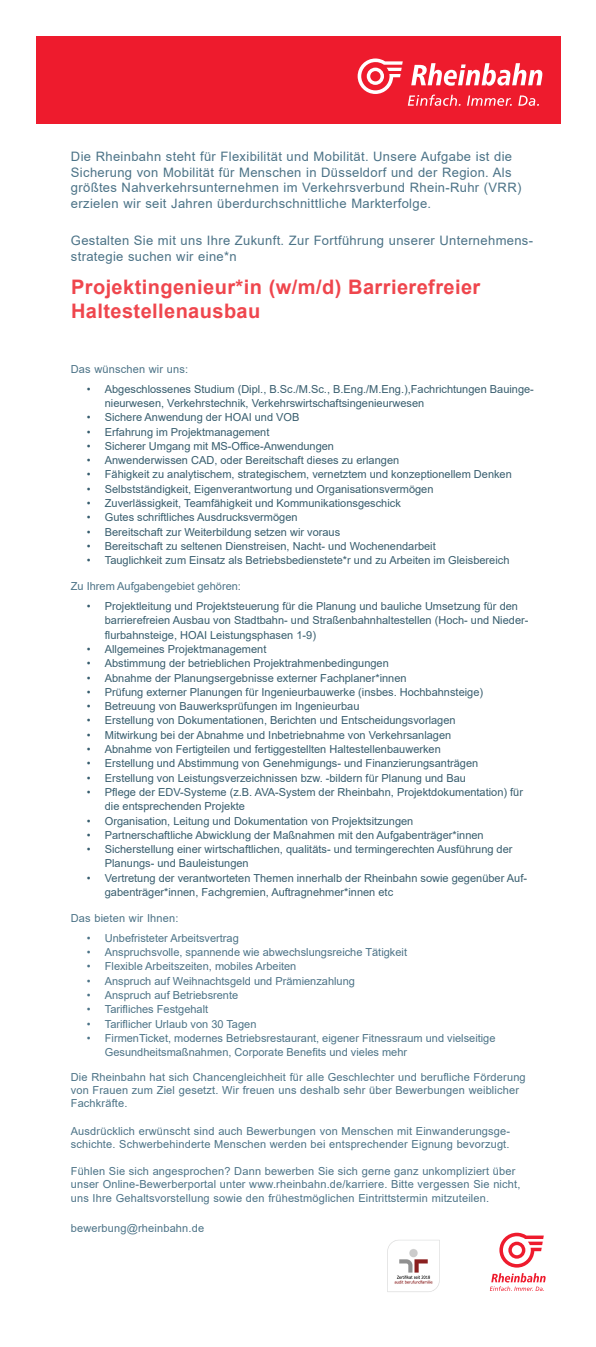
<style>
.page{position:relative;width:596px;height:1347px;background:#fff}
.page>*{position:absolute;margin:0;border:0;box-sizing:border-box;transform-origin:0 0}
.Stellenbezeichnung{font:700 20px/24px "Arial";letter-spacing:.02em;color:#ef464d}
.F_Bold_Con_11_5_pt_5_1_mm{font:13px/15.6px "Arial";letter-spacing:.025em;color:#4c7387}
.t1{font:11px/14.3px "Arial";color:#375d6e}
.Zwischenübeschrift{font:11px/13.2px "Arial";letter-spacing:.015em;color:#4c7387}
.Auflistung_1{font:11px "Arial";color:#4c7387}
</style>
<div class="page">
<img style="left:387px;top:1240px;width:53px;height:52px">
<div style="left:36px;top:36px;width:524px;height:87px;background:#ee1b2d"></div>
<svg style="left:357px;top:58px;width:185px;height:48px"></svg>
<svg style="left:499px;top:1232px;width:44px;height:35px"></svg>
<svg style="left:489px;top:1273px;width:56px;height:18px"></svg>
<p class="F_Bold_Con_11_5_pt_5_1_mm" style="left:71px;top:149px;width:451px">Die Rheinbahn steht für Flexibilität und Mobilität. Unsere Aufgabe ist die Sicherung von Mobilität für Menschen in Düsseldorf und der Region. Als größtes Nahverkehrsunternehmen im Verkehrsverbund Rhein-Ruhr (VRR) erzielen wir seit Jahren überdurchschnittliche Markterfolge.</p>
<p class="F_Bold_Con_11_5_pt_5_1_mm" style="left:71px;top:233px;width:463px">Gestalten Sie mit uns Ihre Zukunft. Zur Fortführung unserer Unternehmens&shy;strategie suchen wir eine*n</p>
<p class="Stellenbezeichnung" style="left:71px;top:275px;width:410px">Projektingenieur*in (w/m/d) Barrierefreier<br>Haltestellenausbau</p>
<p class="Zwischenübeschrift" style="left:71px;top:362px;width:119px">Das wünschen wir uns:</p>
<p class="t1" style="left:105px;top:381px;width:430px;text-indent:-18px">• Abgeschlossenes Studium (Dipl., B.Sc./M.Sc., B.Eng./M.Eng.),Fachrichtungen Bauinge&shy;nieurwesen, Verkehrstechnik, Verkehrswirtschaftsingenieurwesen</p>
<p class="t1" style="left:87px;top:410px;width:214px">• Sichere Anwendung der HOAI und VOB</p>
<p class="t1" style="left:87px;top:424px;width:184px">• Erfahrung im Projektmanagement</p>
<p class="t1" style="left:87px;top:439px;width:248px">• Sicherer Umgang mit MS-Office-Anwendungen</p>
<p class="t1" style="left:87px;top:453px;width:314px">• Anwenderwissen CAD, oder Bereitschaft dieses zu erlangen</p>
<p class="t1" style="left:87px;top:467px;width:426px">• Fähigkeit zu analytischem, strategischem, vernetztem und konzeptionellem Denken</p>
<p class="t1" style="left:87px;top:481px;width:348px">• Selbstständigkeit, Eigenverantwortung und Organisationsvermögen</p>
<p class="t1" style="left:87px;top:496px;width:315px">• Zuverlässigkeit, Teamfähigkeit und Kommunikationsgeschick</p>
<p class="t1" style="left:87px;top:510px;width:212px">• Gutes schriftliches Ausdrucksvermögen</p>
<p class="t1" style="left:87px;top:524px;width:255px">• Bereitschaft zur Weiterbildung setzen wir voraus</p>
<p class="t1" style="left:87px;top:539px;width:350px">• Bereitschaft zu seltenen Dienstreisen, Nacht- und Wochenendarbeit</p>
<p class="t1" style="left:87px;top:553px;width:424px">• Tauglichkeit zum Einsatz als Betriebsbedienstete*r und zu Arbeiten im Gleisbereich</p>
<p class="Auflistung_1" style="left:71px;top:578px;width:171px">Zu Ihrem Aufgabengebiet gehören:</p>
<p class="t1" style="left:105px;top:599px;width:425px;text-indent:-18px">• Projektleitung und Projektsteuerung für die Planung und bauliche Umsetzung für den barrierefreien Ausbau von Stadtbahn- und Straßenbahnhaltestellen (Hoch- und Nieder&shy;flurbahnsteige, HOAI Leistungsphasen 1-9)</p>
<p class="t1" style="left:87px;top:642px;width:181px">• Allgemeines Projektmanagement</p>
<p class="t1" style="left:87px;top:656px;width:303px">• Abstimmung der betrieblichen Projektrahmenbedingungen</p>
<p class="t1" style="left:87px;top:670px;width:321px">• Abnahme der Planungsergebnisse externer Fachplaner*innen</p>
<p class="t1" style="left:87px;top:684px;width:397px">• Prüfung externer Planungen für Ingenieurbauwerke (insbes. Hochbahnsteige)</p>
<p class="t1" style="left:87px;top:699px;width:274px">• Betreuung von Bauwerksprüfungen im Ingenieurbau</p>
<p class="t1" style="left:87px;top:713px;width:370px">• Erstellung von Dokumentationen, Berichten und Entscheidungsvorlagen</p>
<p class="t1" style="left:87px;top:727px;width:366px">• Mitwirkung bei der Abnahme und Inbetriebnahme von Verkehrsanlagen</p>
<p class="t1" style="left:87px;top:742px;width:355px">• Abnahme von Fertigteilen und fertiggestellten Haltestellenbauwerken</p>
<p class="t1" style="left:87px;top:756px;width:392px">• Erstellung und Abstimmung von Genehmigungs- und Finanzierungsanträgen</p>
<p class="t1" style="left:87px;top:770px;width:380px">• Erstellung von Leistungsverzeichnissen bzw. -bildern für Planung und Bau</p>
<p class="t1" style="left:105px;top:785px;width:419px;text-indent:-18px">• Pflege der EDV-Systeme (z.B. AVA-System der Rheinbahn, Projektdokumentation) für die entsprechenden Projekte</p>
<p class="t1" style="left:87px;top:813px;width:328px">• Organisation, Leitung und Dokumentation von Projektsitzungen</p>
<p class="t1" style="left:87px;top:827px;width:398px">• Partnerschaftliche Abwicklung der Maßnahmen mit den Aufgabenträger*innen</p>
<p class="t1" style="left:105px;top:842px;width:409px;text-indent:-18px">• Sicherstellung einer wirtschaftlichen, qualitäts- und termingerechten Ausführung der<br>Planungs- und Bauleistungen</p>
<p class="t1" style="left:105px;top:870px;width:423px;text-indent:-18px">• Vertretung der verantworteten Themen innerhalb der Rheinbahn sowie gegenüber Auf&shy;gabenträger*innen, Fachgremien, Auftragnehmer*innen etc</p>
<p class="Zwischenübeschrift" style="left:71px;top:911px;width:109px">Das bieten wir Ihnen:</p>
<p class="Zwischenübeschrift" style="left:87px;top:931px;width:153px">• Unbefristeter Arbeitsvertrag</p>
<p class="Zwischenübeschrift" style="left:87px;top:945px;width:321px">• Anspruchsvolle, spannende wie abwechslungsreiche Tätigkeit</p>
<p class="Zwischenübeschrift" style="left:87px;top:960px;width:211px">• Flexible Arbeitszeiten, mobiles Arbeiten</p>
<p class="Zwischenübeschrift" style="left:87px;top:974px;width:269px">• Anspruch auf Weihnachtsgeld und Prämienzahlung</p>
<p class="Zwischenübeschrift" style="left:87px;top:988px;width:153px">• Anspruch auf Betriebsrente</p>
<p class="Zwischenübeschrift" style="left:87px;top:1002px;width:123px">• Tarifliches Festgehalt</p>
<p class="Zwischenübeschrift" style="left:87px;top:1017px;width:171px">• Tariflicher Urlaub von 30 Tagen</p>
<p class="Zwischenübeschrift" style="left:105px;top:1030px;width:392px;line-height:14.3px;text-indent:-18px">• FirmenTicket, modernes Betriebsrestaurant, eigener Fitnessraum und vielseitige<br>Gesundheitsmaßnahmen, Corporate Benefits und vieles mehr</p>
<p class="Zwischenübeschrift" style="left:71px;top:1070px;width:456px">Die Rheinbahn hat sich Chancengleichheit für alle Geschlechter und berufliche Förderung von Frauen zum Ziel gesetzt. Wir freuen uns deshalb sehr über Bewerbungen weiblicher<br>Fachkräfte.</p>
<p class="Zwischenübeschrift" style="left:71px;top:1124px;width:440px">Ausdrücklich erwünscht sind auch Bewerbungen von Menschen mit Einwanderungsge&shy;schichte. Schwerbehinderte Menschen werden bei entsprechender Eignung bevorzugt.</p>
<p class="Zwischenübeschrift" style="left:71px;top:1164px;width:451px">Fühlen Sie sich angesprochen? Dann bewerben Sie sich gerne ganz unkompliziert über unser Online-Bewerberportal unter www.rheinbahn.de/karriere. Bitte vergessen Sie nicht, uns Ihre Gehaltsvorstellung sowie den frühestmöglichen Eintrittstermin mitzuteilen.</p>
<p class="Zwischenübeschrift" style="left:71px;top:1221px;width:135px">bewerbung@rheinbahn.de</p>
</div>
